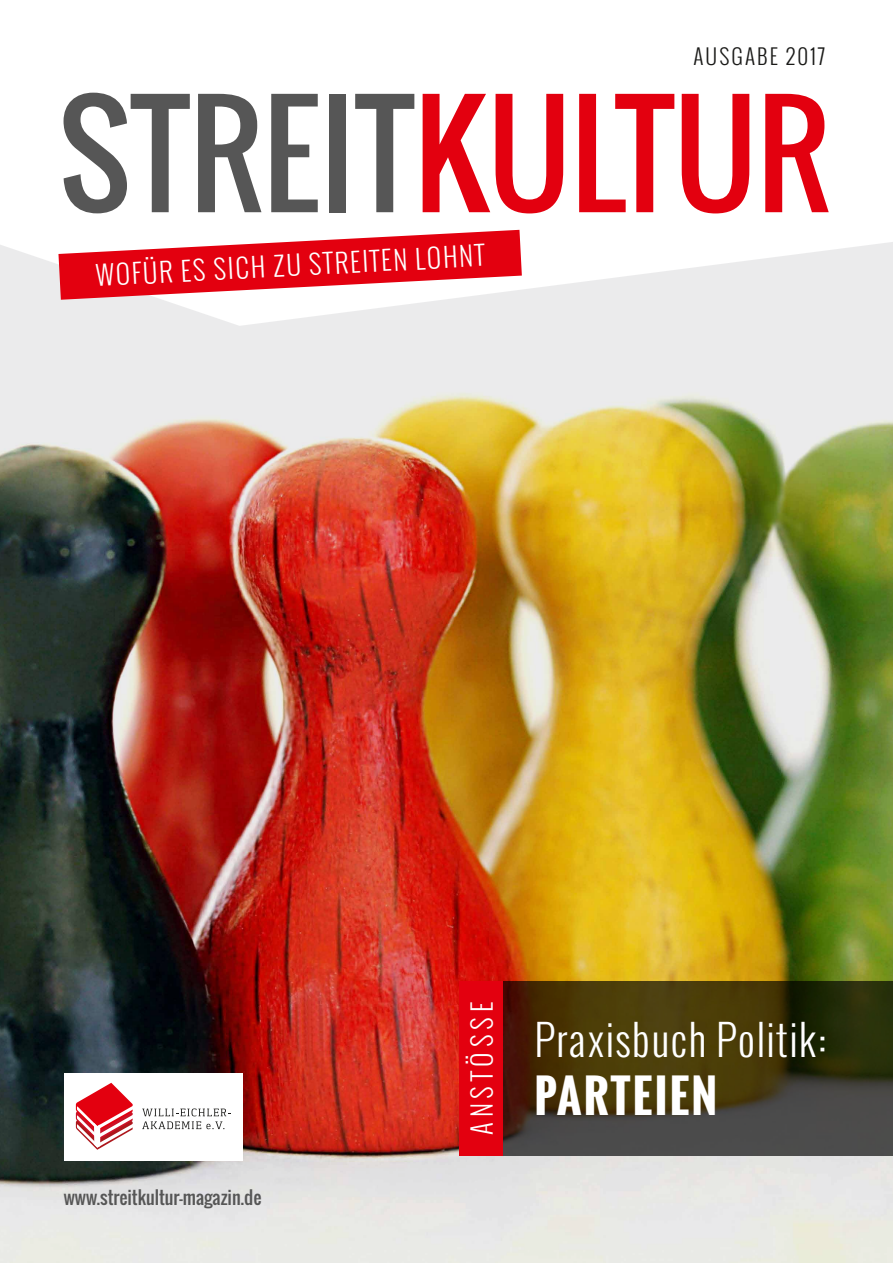
<style>
.page{position:relative;width:893px;height:1263px;background:#fff}
.page>*{position:absolute;margin:0;border:0;box-sizing:border-box;transform-origin:0 0}
.t1{font:135.3px "Oswald";color:#565656}
.t2{font:700 45px "Oswald";letter-spacing:.05em;color:#fff}
.t3{font:300 41.85px "Oswald";letter-spacing:.03em;color:#fff}
.t4{font:300 26.55px "Oswald";letter-spacing:.18em;color:#fff}
.t5{font:300 26.1px "Oswald";color:#fff}
.t6{font:300 21px "Oswald";letter-spacing:.1em;color:#1a1a18}
.t7{font:18px "Oswald";color:#565656}
.s1{color:#e3000f}
</style>
<div class="page">
<img style="left:0;top:242px;width:893px;height:1021px">
<svg style="left:58px;top:230px;width:464px;height:70px"></svg>
<div style="left:64px;top:1073px;width:178px;height:88px;background:#fff"></div>
<svg style="left:142px;top:1108px;width:88px;height:21px"></svg>
<svg style="left:76px;top:1083px;width:57px;height:67px"></svg>
<svg style="left:503px;top:981px;width:390px;height:174px;background:#42381a"></svg>
<div style="left:459px;top:981px;width:44px;height:174px;background:#e3000f"></div>
<p class="t6" style="left:694px;top:42px;width:133px">AUSGABE 2017</p>
<h1 class="t1" style="left:58px;top:52px;width:773px">STREIT<span class="s1">KULTUR</span></h1>
<h3 class="t5" style="left:95px;top:258px;width:391px;rotate:-3deg">WOFÜR ES SICH ZU STREITEN LOHNT</h3>
<p class="t7" style="left:64px;top:1183px;width:199px">www.streitkultur-magazin.de</p>
<h3 class="t4" style="left:464px;top:1135px;width:135px;rotate:-90deg">ANSTÖSSE</h3>
<h3 class="t3" style="left:534px;top:1011px;width:294px">Praxisbuch Politik:</h3>
<h2 class="t2" style="left:534px;top:1062px;width:184px">PARTEIEN</h2>
</div>
